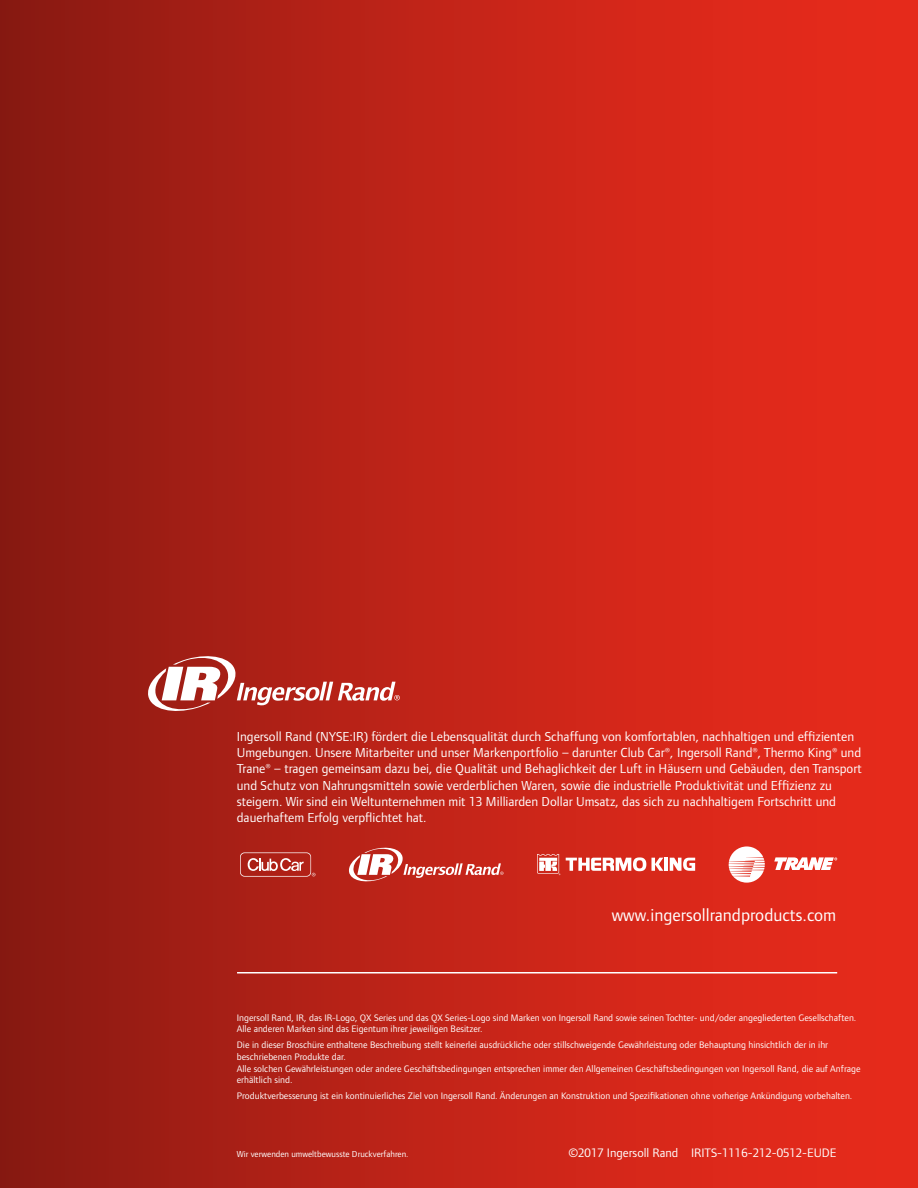
<style>
.page{position:relative;width:918px;height:1188px;background:#fff}
.page>*{position:absolute;margin:0;border:0;box-sizing:border-box;transform-origin:0 0}
.t1{font:18px "Foundry Form Sans";color:#fff}
.t2{font:13.5px/16.2px "Foundry Form Sans";color:#fff}
.t3{font:12.75px "Foundry Form Sans";color:#fff}
.t4{font:9.75px/11.7px "Foundry Form Sans";color:#fff}
.t5{font:9px "Foundry Form Sans";color:#fff}
</style>
<div class="page">
<div style="left:0;top:0;width:918px;height:1188px;background:linear-gradient(to right,#8e1a13,#f12c1d)"></div>
<svg style="left:146px;top:652px;width:254px;height:63px"></svg>
<svg style="left:348px;top:845px;width:156px;height:39px;background:#ce5248"></svg>
<svg style="left:240px;top:852px;width:75px;height:25px;background:#bf4f47"></svg>
<svg style="left:566px;top:857px;width:129px;height:14px"></svg>
<svg style="left:537px;top:854px;width:23px;height:21px"></svg>
<svg style="left:729px;top:846px;width:36px;height:37px"></svg>
<svg style="left:774px;top:857px;width:63px;height:13px"></svg>
<hr style="left:237px;top:972px;width:600px;height:2px;background:#fff">
<p class="t2" style="left:237px;top:728px;width:627px">Ingersoll Rand (NYSE:IR) fördert die Lebensqualität durch Schaffung von komfortablen, nachhaltigen und effizienten Umgebungen. Unsere Mitarbeiter und unser Markenportfolio – darunter Club Car®, Ingersoll Rand®, Thermo King® und Trane® – tragen gemeinsam dazu bei, die Qualität und Behaglichkeit der Luft in Häusern und Gebäuden, den Transport und Schutz von Nahrungsmitteln sowie verderblichen Waren, sowie die industrielle Produktivität und Effizienz zu steigern. Wir sind ein Weltunternehmen mit 13 Milliarden Dollar Umsatz, das sich zu nachhaltigem Fortschritt und dauerhaftem Erfolg verpflichtet hat.</p>
<h1 class="t1" style="left:612px;top:905px;width:226px">www.ingersollrandproducts.com</h1>
<p class="t4" style="left:237px;top:1011px;width:621px">Ingersoll Rand, IR, das IR-Logo, QX Series und das QX Series-Logo sind Marken von Ingersoll Rand sowie seinen Tochter- und/oder angegliederten Gesellschaften.<br>Alle anderen Marken sind das Eigentum ihrer jeweiligen Besitzer.</p>
<p class="t4" style="left:237px;top:1039px;width:625px">Die in dieser Broschüre enthaltene Beschreibung stellt keinerlei ausdrückliche oder stillschweigende Gewährleistung oder Behauptung hinsichtlich der in ihr beschriebenen Produkte dar.<br>Alle solchen Gewährleistungen oder andere Geschäftsbedingungen entsprechen immer den Allgemeinen Geschäftsbedingungen von Ingersoll Rand, die auf Anfrage erhältlich sind.</p>
<p class="t4" style="left:237px;top:1090px;width:617px">Produktverbesserung ist ein kontinuierliches Ziel von Ingersoll Rand. Änderungen an Konstruktion und Spezifikationen ohne vorherige Ankündigung vorbehalten.</p>
<p class="t5" style="left:237px;top:1149px;width:173px">Wir verwenden umweltbewusste Druckverfahren.</p>
<h3 class="t3" style="left:568px;top:1145px;width:269px">©2017 Ingersoll Rand IRITS-1116-212-0512-EUDE</h3>
</div>
